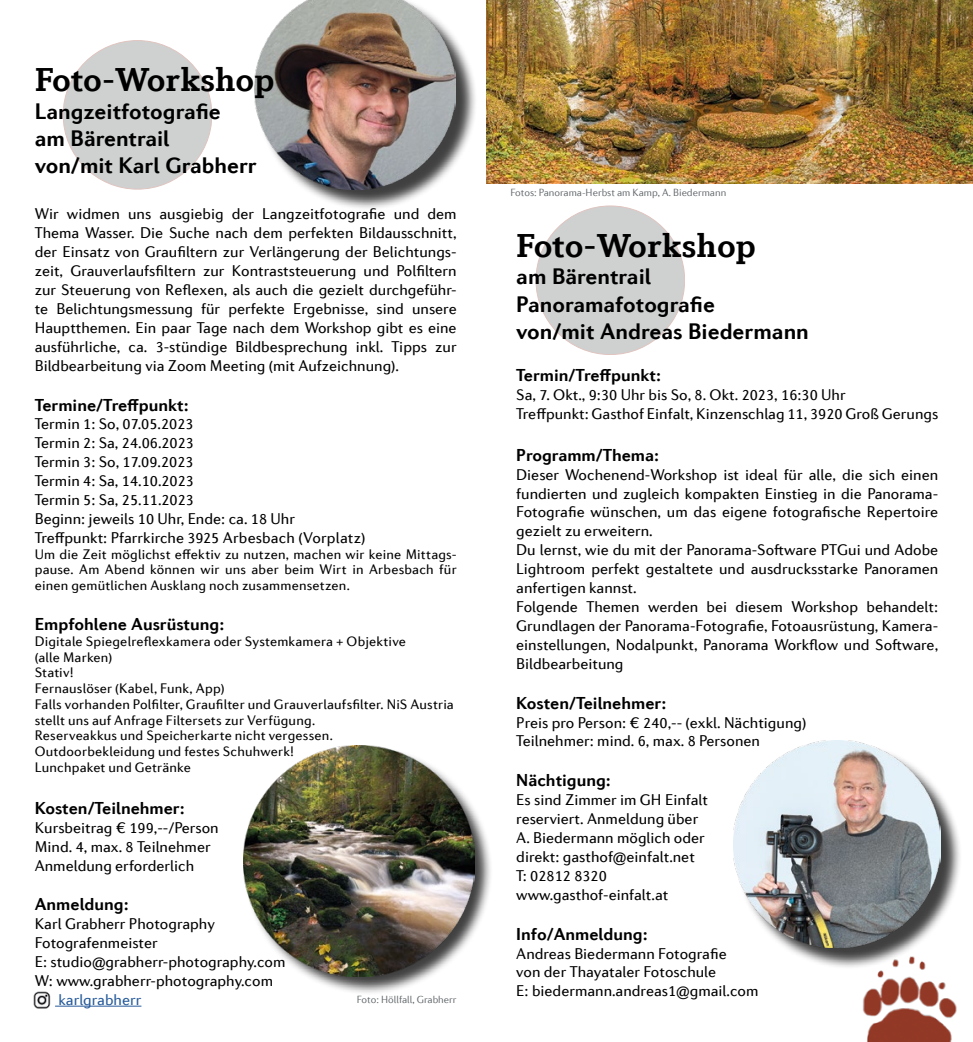
<style>
.page{position:relative;width:973px;height:1042px;background:#fff}
.page>*{position:absolute;margin:0;border:0;box-sizing:border-box;transform-origin:0 0}
.t1{font:700 35px "Diverda Serif Com";color:#000}
.t2{font:700 22.75px/27.3px "Diverda Sans Com";color:#000}
.t3{font:700 17.5px "Diverda Sans Com";color:#000}
.t4{font:15.75px/18.9px "Diverda Sans Com";color:#000}
.t5{font:15.75px "Diverda Sans Com";color:#275b9b}
.t6{font:14px/15.8px "Diverda Sans Com";letter-spacing:.015em;color:#000;text-align:justify}
.t7{font:300 10.5px "Diverda Sans Com";color:#5d6366}
</style>
<div class="page">
<div style="left:244px;top:746px;width:249px;height:249px;background:#000;opacity:.75"></div>
<img style="left:243px;top:745px;width:231px;height:231px">
<div style="left:63px;top:41px;width:149px;height:148px;background:#cfd1d1;border-radius:50%"></div>
<img style="left:486px;top:0;width:486px;height:183px">
<div style="left:536px;top:206px;width:148px;height:148px;background:#cfd1d1;border-radius:50%"></div>
<div style="left:736px;top:743px;width:226px;height:226px;background:#000;opacity:.75"></div>
<img style="left:733px;top:740px;width:207px;height:207px">
<img style="left:851px;top:951px;width:111px;height:91px">
<div style="left:257px;top:0;width:221px;height:211px;background:#000;opacity:.75"></div>
<img style="left:254px;top:0;width:202px;height:189px">
<hr style="left:55px;top:1006px;width:86px;height:1px;background:#275b9b">
<img style="left:33px;top:991px;width:18px;height:18px">
<h1 class="t1" style="left:35px;top:60px;width:241px">Foto-Workshop</h1>
<h2 class="t2" style="left:35px;top:97px;width:223px">Langzeitfotografie<br>am Bärentrail<br>von/mit Karl Grabherr</h2>
<p class="t4" style="left:35px;top:204px;width:423px;text-align:justify">Wir widmen uns ausgiebig der Langzeitfotografie und dem Thema Wasser. Die Suche nach dem perfekten Bildausschnitt, der Einsatz von Graufiltern zur Verlängerung der Belichtungs&shy;zeit, Grauverlaufsfiltern zur Kontraststeuerung und Polfiltern zur Steuerung von Reflexen, als auch die gezielt durchgeführ&shy;te Belichtungsmessung für perfekte Ergebnisse, sind unsere Hauptthemen. Ein paar Tage nach dem Workshop gibt es eine ausführliche, ca. 3-stündige Bildbesprechung inkl. Tipps zur Bildbearbeitung via Zoom Meeting (mit Aufzeichnung).</p>
<p class="t3" style="left:35px;top:394px;width:155px">Termine/Treffpunkt:</p>
<p class="t4" style="left:35px;top:414px;width:332px">Termin 1: So, 07.05.2023<br>Termin 2: Sa, 24.06.2023<br>Termin 3: So, 17.09.2023<br>Termin 4: Sa, 14.10.2023<br>Termin 5: Sa, 25.11.2023<br>Beginn: jeweils 10 Uhr, Ende: ca. 18 Uhr<br>Treffpunkt: Pfarrkirche 3925 Arbesbach (Vorplatz)</p>
<p class="t6" style="left:35px;top:546px;width:423px">Um die Zeit möglichst effektiv zu nutzen, machen wir keine Mittags&shy;pause. Am Abend können wir uns aber beim Wirt in Arbesbach für einen gemütlichen Ausklang noch zusammensetzen.</p>
<p class="t3" style="left:35px;top:614px;width:191px">Empfohlene Ausrüstung:</p>
<p class="t6" style="left:35px;top:633px;width:420px;text-align:left">Digitale Spiegelreflexkamera oder Systemkamera + Objektive<br>(alle Marken)<br>Stativ!<br>Fernauslöser (Kabel, Funk, App)<br>Falls vorhanden Polfilter, Graufilter und Grauverlaufsfilter. NiS Austria stellt uns auf Anfrage Filtersets zur Verfügung.<br>Reserveakkus und Speicherkarte nicht vergessen.<br>Outdoorbekleidung und festes Schuhwerk!<br>Lunchpaket und Getränke</p>
<p class="t3" style="left:35px;top:797px;width:152px">Kosten/Teilnehmer:</p>
<p class="t4" style="left:35px;top:818px;width:185px">Kursbeitrag € 199,--/Person<br>Mind. 4, max. 8 Teilnehmer<br>Anmeldung erforderlich</p>
<p class="t3" style="left:35px;top:894px;width:95px">Anmeldung:</p>
<p class="t4" style="left:35px;top:914px;width:252px">Karl Grabherr Photography<br>Fotografenmeister<br>E: studio@grabherr-photography.com<br>W: www.grabherr-photography.com</p>
<p class="t5" style="left:58px;top:990px;width:84px">karlgrabherr</p>
<p class="t7" style="left:356px;top:993px;width:101px">Foto: Höllfall, Grabherr</p>
<p class="t7" style="left:510px;top:187px;width:217px">Fotos: Panorama-Herbst am Kamp, A. Biedermann</p>
<h1 class="t1" style="left:516px;top:225px;width:241px">Foto-Workshop</h1>
<h2 class="t2" style="left:516px;top:263px;width:294px">am Bärentrail<br>Panoramafotografie<br>von/mit Andreas Biedermann</h2>
<p class="t3" style="left:516px;top:365px;width:146px">Termin/Treffpunkt:</p>
<p class="t4" style="left:516px;top:385px;width:423px">Sa, 7. Okt., 9:30 Uhr bis So, 8. Okt. 2023, 16:30 Uhr<br>Treffpunkt: Gasthof Einfalt, Kinzenschlag 11, 3920 Groß Gerungs</p>
<p class="t3" style="left:516px;top:444px;width:144px">Programm/Thema:</p>
<p class="t4" style="left:516px;top:465px;width:423px">Dieser Wochenend-Workshop ist ideal für alle, die sich einen fundierten und zugleich kompakten Einstieg in die Panorama-Fotografie wünschen, um das eigene fotografische Repertoire gezielt zu erweitern.<br>Du lernst, wie du mit der Panorama-Software PTGui und Adobe Lightroom perfekt gestaltete und ausdrucksstarke Panoramen anfertigen kannst.<br>Folgende Themen werden bei diesem Workshop behandelt:<br>Grundlagen der Panorama-Fotografie, Fotoausrüstung, Kamera&shy;einstellungen, Nodalpunkt, Panorama Workflow und Software, Bildbearbeitung</p>
<p class="t3" style="left:516px;top:692px;width:152px">Kosten/Teilnehmer:</p>
<p class="t4" style="left:516px;top:712px;width:291px">Preis pro Person: € 240,-- (exkl. Nächtigung)<br>Teilnehmer: mind. 6, max. 8 Personen</p>
<p class="t3" style="left:516px;top:770px;width:96px">Nächtigung:</p>
<p class="t4" style="left:516px;top:790px;width:193px">Es sind Zimmer im GH Einfalt reserviert. Anmeldung über<br>A. Biedermann möglich oder direkt: gasthof@einfalt.net<br>T: 02812 8320 www.gasthof-einfalt.at</p>
<p class="t3" style="left:516px;top:923px;width:133px">Info/Anmeldung:</p>
<p class="t4" style="left:516px;top:943px;width:244px">Andreas Biedermann Fotografie<br>von der Thayataler Fotoschule<br>E: biedermann.andreas1@gmail.com</p>
</div>
